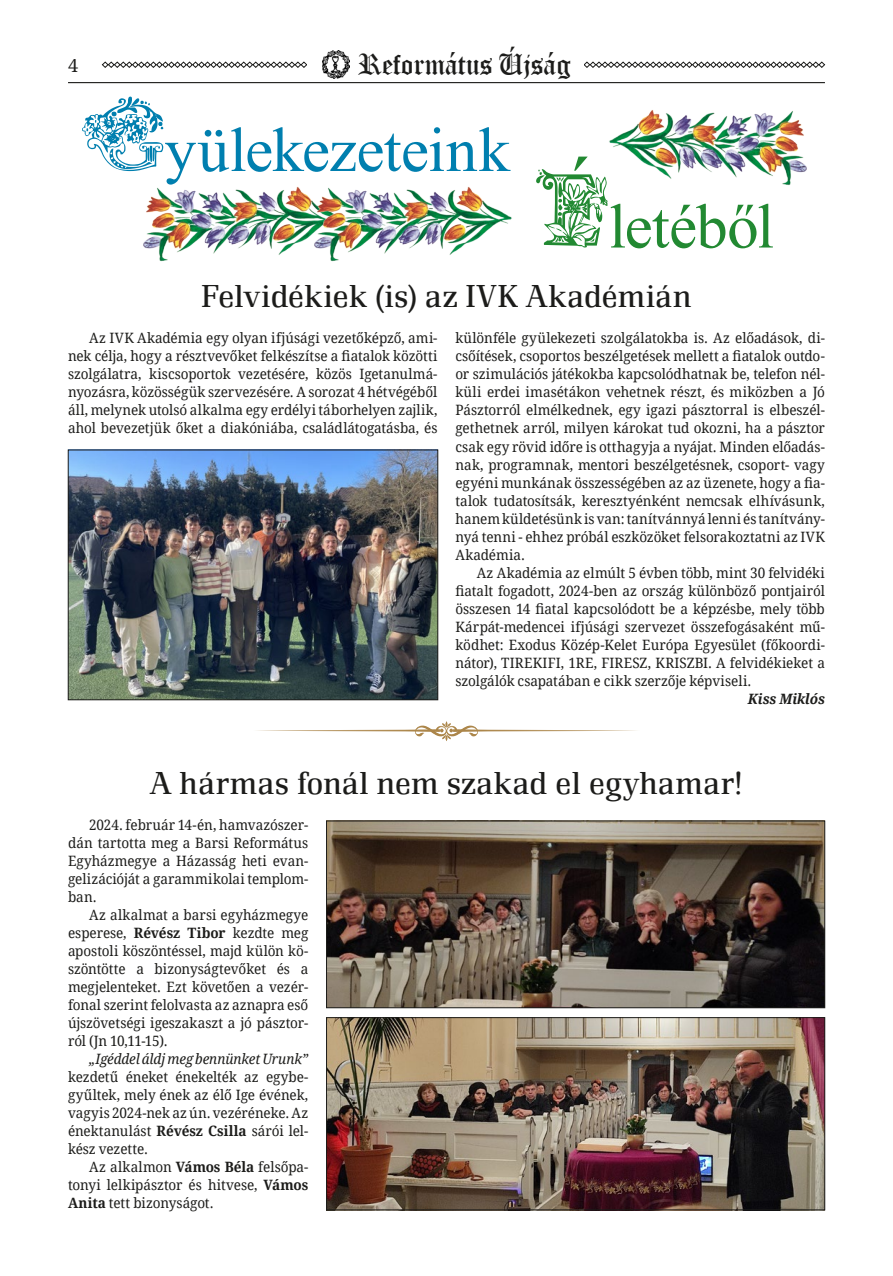
<style>
.page{position:relative;width:893px;height:1276px;background:#fff}
.page>*{position:absolute;margin:0;border:0;box-sizing:border-box;transform-origin:0 0}
.t1{font:84px "Times New Roman";color:#228932}
.t2{font:63px "Times New Roman";letter-spacing:-.01em;color:#007faf}
.t3{font:63px "Times New Roman";letter-spacing:-.015em;color:#228932}
.t4{font:33px "Renault TEE Ligh";letter-spacing:.015em;color:#1c1c1a}
.t5{font:28.8px "Old English Text";letter-spacing:-.01em;color:#1c1c1a}
.t6{font:18px "Droid Serif";color:#1c1c1a}
.t7{font:14.25px/18px "Droid Serif";letter-spacing:-.005em;color:#1c1c1a;text-align:justify;scale:.95 1}
.t8{font:italic 14.25px "Droid Serif";letter-spacing:-.01em;color:#1c1c1a;scale:.95 1}
.t9{font:italic 700 14.25px "Droid Serif";letter-spacing:-.01em;color:#1c1c1a;scale:.95 1}
.s1{font-family:"Lime Blossom Caps";font-size:84px}
.s2{font-weight:700}
</style>
<div class="page">
<svg style="left:102px;top:61px;width:723px;height:7px"></svg>
<div style="left:307px;top:47px;width:277px;height:36px;background:#fff"></div>
<img style="left:322px;top:51px;width:27px;height:28px">
<hr style="left:68px;top:82px;width:757px;height:1px;background:#1c1c1a">
<img style="left:609px;top:110px;width:198px;height:75px">
<img style="left:143px;top:186px;width:166px;height:76px">
<img style="left:309px;top:186px;width:203px;height:76px">
<img style="left:70px;top:452px;width:366px;height:246px">
<div style="left:68px;top:450px;width:370px;height:250px;border:1px solid #1c1c1a"></div>
<svg style="left:257px;top:721px;width:379px;height:20px"></svg>
<img style="left:328px;top:823px;width:495px;height:183px">
<div style="left:326px;top:821px;width:499px;height:187px;border:1px solid #1c1c1a"></div>
<img style="left:328px;top:1019px;width:495px;height:189px">
<div style="left:326px;top:1017px;width:499px;height:193px;border:1px solid #1c1c1a"></div>
<h3 class="t5" style="left:358px;top:46px;width:214px">Református Újság</h3>
<h2 class="t2" style="left:81px;top:105px;width:430px"><span class="s1">G</span>yülekezeteink</h2>
<p class="t6" style="left:68px;top:54px;width:12px">4</p>
<h1 class="t1" style="left:564px;top:126px;width:29px">´</h1>
<h2 class="t3" style="left:535px;top:182px;width:240px"><span class="s1">E</span>letéből</h2>
<h3 class="t4" style="left:201px;top:279px;width:491px">Felvidékiek (is) az IVK Akadémián</h3>
<p class="t7" style="left:68px;top:329px;width:390px;text-indent:21px">Az IVK Akadémia egy olyan ifjúsági vezetőképző, ami&shy;nek célja, hogy a résztvevőket felkészítse a fiatalok közötti szolgálatra, kiscsoportok vezetésére, közös Igetanulmá&shy;nyozásra, közösségük szervezésére. A sorozat 4 hétvégéből áll, melynek utolsó alkalma egy erdélyi táborhelyen zajlik, ahol bevezetjük őket a diakóniába, családlátogatásba, és</p>
<p class="t7" style="left:455px;top:329px;width:390px">különféle gyülekezeti szolgálatokba is. Az előadások, di&shy;csőítések, csoportos beszélgetések mellett a fiatalok outdo&shy;or szimulációs játékokba kapcsolódhatnak be, telefon nél&shy;küli erdei imasétákon vehetnek részt, és miközben a Jó Pásztorról elmélkednek, egy igazi pásztorral is elbeszél&shy;gethetnek arról, milyen károkat tud okozni, ha a pásztor csak egy rövid időre is otthagyja a nyájat. Minden előadás&shy;nak, programnak, mentori beszélgetésnek, csoport- vagy egyéni munkának összességében az az üzenete, hogy a fia&shy;talok tudatosítsák, keresztyénként nemcsak elhívásunk, hanem küldetésünk is van: tanítvánnyá lenni és tanítván - nyá tenni - ehhez próbál eszközöket felsorakoztatni az IVK Akadémia.</p>
<p class="t7" style="left:455px;top:563px;width:390px;text-indent:21px">Az Akadémia az elmúlt 5 évben több, mint 30 felvidéki fiatalt fogadott, 2024-ben az ország különböző pontjairól összesen 14 fiatal kapcsolódott be a képzésbe, mely több Kárpát-medencei ifjúsági szervezet összefogásaként mű&shy;ködhet: Exodus Közép-Kelet Európa Egyesület (főkoordi&shy;nátor), TIREKIFI, 1RE, FIRESZ, KRISZBI. A felvidékieket a szolgálók csapatában e cikk szerzője képviseli.</p>
<p class="t9" style="left:748px;top:689px;width:83px">Kiss Miklós</p>
<h3 class="t4" style="left:150px;top:765px;width:594px">A hármas fonál nem szakad el egyhamar!</h3>
<p class="t7" style="left:68px;top:815px;width:254px;text-indent:21px">2024. február 14-én, hamvazószer&shy;dán tartotta meg a Barsi Református Egyházmegye a Házasság heti evan&shy;gelizációját a garammikolai templom&shy;ban.</p>
<p class="t7" style="left:68px;top:905px;width:254px;text-indent:21px">Az alkalmat a barsi egyházmegye esperese, <span class="s2">Révész Tibor</span> kezdte meg apostoli köszöntéssel, majd külön kö&shy;szöntötte a bizonyságtevőket és a megjelenteket. Ezt követően a vezér&shy;fonal szerint felolvasta az aznapra eső újszövetségi igeszakaszt a jó pásztor&shy;ról (Jn 10,11-15).</p>
<p class="t8" style="left:89px;top:1049px;width:232px">„Igéddel áldj meg bennünket Urunk”</p>
<p class="t7" style="left:68px;top:1067px;width:254px">kezdetű éneket énekelték az egybe&shy;gyűltek, mely ének az élő Ige évének, vagyis 2024-nek az ún. vezéréneke. Az énektanulást <span class="s2">Révész Csilla</span> sárói lel&shy;kész vezette.</p>
<p class="t7" style="left:68px;top:1157px;width:254px;text-indent:21px">Az alkalmon <span class="s2">Vámos Béla</span> felsőpa&shy;tonyi lelkipásztor és hitvese, <span class="s2">Vámos Anita</span> tett bizonyságot.</p>
</div>
